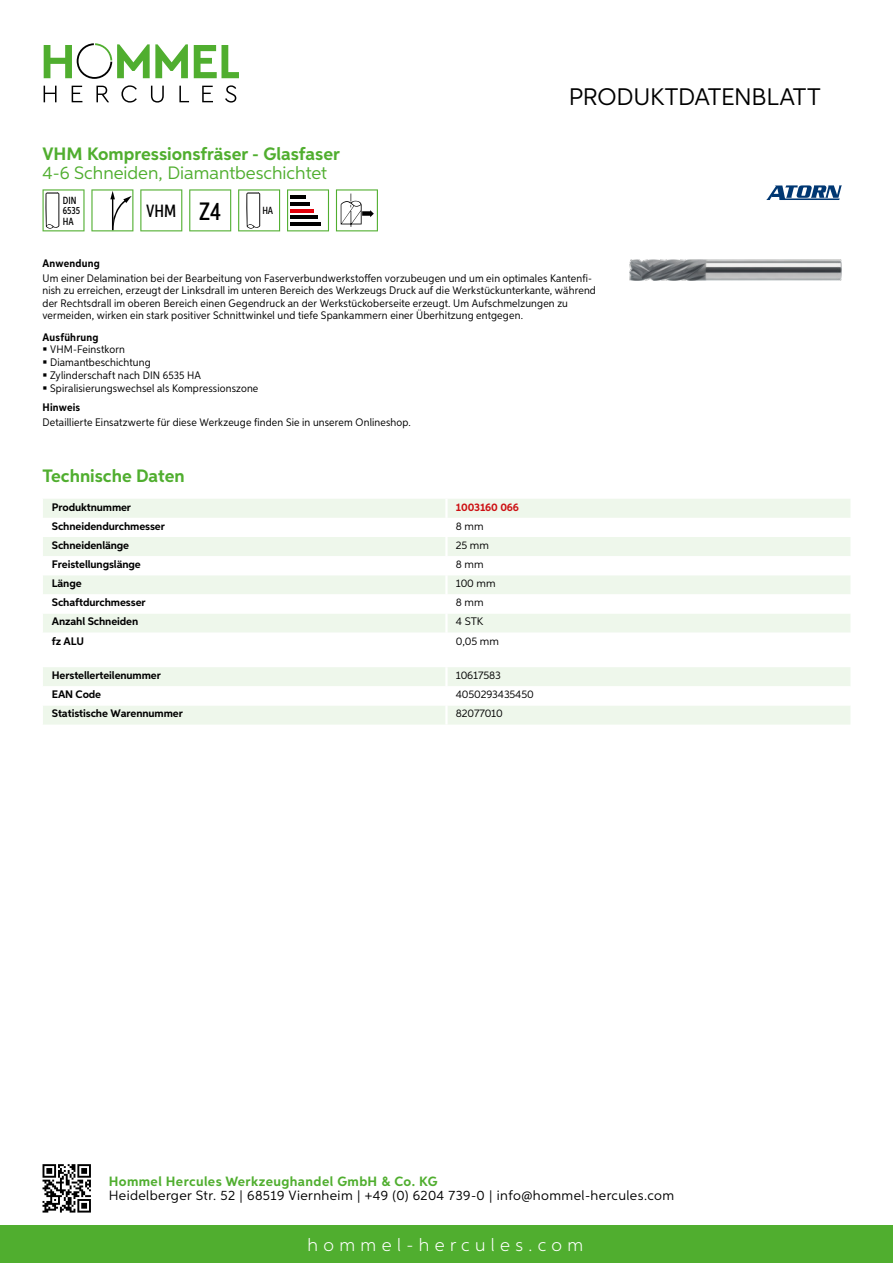
<style>
.page{position:relative;width:893px;height:1263px;background:#fff}
.page>*{position:absolute;margin:0;border:0;box-sizing:border-box;transform-origin:0 0}
.t1{font:24px "Aspira";letter-spacing:-.01em;color:#000}
.t2{font:700 18px "Aspira";color:#50ae2f}
.t3{font:18px "Aspira";color:#50ae2f}
.t4{font:300 18px "Aspira";letter-spacing:.3em;color:#fff}
.t5{font:500 17.85px "Aspira XX Nar";color:#000}
.t6{font:13.5px "Aspira";letter-spacing:.03em;color:#000}
.t7{font:700 13.5px "Aspira";letter-spacing:.03em;color:#50ae2f}
.t8{font:10.95px/12px "Aspira Nar";letter-spacing:.015em;color:#000}
.t9{font:700 10.95px "Aspira";letter-spacing:-.01em;color:#000}
.t10{font:10.95px "Aspira";letter-spacing:-.01em;color:#000}
.t11{font:700 10.95px "Aspira Nar";letter-spacing:.02em;color:#000}
.t12{font:700 10.95px "Aspira";letter-spacing:-.01em;color:#cd1013}
.t13{font:500 10.35px/10.4px "Aspira XX Nar";color:#000}
.s1{font-size:25.2px}
</style>
<div class="page">
<div style="left:0;top:1226px;width:893px;height:37px;background:#50ae2f"></div>
<svg style="left:43px;top:1164px;width:48px;height:48px"></svg>
<svg style="left:194px;top:45px;width:45px;height:33px"></svg>
<svg style="left:44px;top:43px;width:144px;height:36px"></svg>
<svg style="left:44px;top:86px;width:13px;height:16px"></svg>
<svg style="left:72px;top:86px;width:10px;height:16px"></svg>
<svg style="left:96px;top:86px;width:13px;height:16px"></svg>
<svg style="left:121px;top:85px;width:16px;height:18px"></svg>
<svg style="left:151px;top:86px;width:13px;height:17px"></svg>
<svg style="left:179px;top:86px;width:10px;height:16px"></svg>
<svg style="left:202px;top:86px;width:11px;height:16px"></svg>
<svg style="left:225px;top:85px;width:11px;height:18px"></svg>
<div style="left:43px;top:499px;width:807px;height:19px;background:#eef7eb"></div>
<svg style="left:43px;top:537px;width:807px;height:95px;fill:#eef7eb"></svg>
<hr style="left:445px;top:499px;width:3px;height:19px;background:#fff">
<hr style="left:445px;top:537px;width:3px;height:19px;background:#fff">
<hr style="left:445px;top:556px;width:3px;height:19px;background:#fff">
<hr style="left:445px;top:575px;width:3px;height:19px;background:#fff">
<hr style="left:445px;top:594px;width:3px;height:19px;background:#fff">
<hr style="left:445px;top:613px;width:3px;height:20px;background:#fff">
<svg style="left:43px;top:667px;width:807px;height:58px"></svg>
<hr style="left:445px;top:705px;width:3px;height:20px;background:#fff">
<svg style="left:43px;top:189px;width:42px;height:42px"></svg>
<svg style="left:91px;top:189px;width:42px;height:42px"></svg>
<svg style="left:140px;top:189px;width:42px;height:42px"></svg>
<svg style="left:189px;top:189px;width:42px;height:42px"></svg>
<svg style="left:238px;top:189px;width:42px;height:42px"></svg>
<svg style="left:287px;top:189px;width:42px;height:42px"></svg>
<hr style="left:290px;top:196px;width:16px;height:3px;background:#000">
<hr style="left:290px;top:202px;width:20px;height:4px;background:#000">
<hr style="left:290px;top:209px;width:24px;height:3px;background:#e3000b">
<hr style="left:290px;top:216px;width:27px;height:3px;background:#000">
<hr style="left:290px;top:222px;width:31px;height:4px;background:#000">
<svg style="left:336px;top:189px;width:42px;height:42px"></svg>
<img style="left:629px;top:259px;width:213px;height:21px">
<svg style="left:766px;top:185px;width:76px;height:15px"></svg>
<h2 class="t2" style="left:43px;top:142px;width:299px">VHM Kompressionsfräser - Glasfaser</h2>
<h2 class="t3" style="left:43px;top:162px;width:286px">4-6 Schneiden, Diamantbeschichtet</h2>
<p class="t13" style="left:63px;top:195px;width:19px">DIN<br>6535<br>HA</p>
<h3 class="t5" style="left:146px;top:200px;width:76px">VHM <span class="s1">Z4</span></h3>
<p class="t13" style="left:262px;top:205px;width:12px">HA</p>
<h1 class="t1" style="left:569px;top:82px;width:253px">Produktdatenblatt</h1>
<p class="t11" style="left:43px;top:257px;width:59px">Anwendung</p>
<p class="t8" style="left:43px;top:273px;width:555px">Um einer Delamination bei der Bearbeitung von Faserverbundwerkstoffen vorzubeugen und um ein optimales Kantenfi&shy;nish zu erreichen, erzeugt der Linksdrall im unteren Bereich des Werkzeugs Druck auf die Werkstückunterkante, während der Rechtsdrall im oberen Bereich einen Gegendruck an der Werkstückoberseite erzeugt. Um Aufschmelzungen zu vermeiden, wirken ein stark positiver Schnittwinkel und tiefe Spankammern einer Überhitzung entgegen.</p>
<p class="t11" style="left:43px;top:330px;width:58px">Ausführung</p>
<p class="t8" style="left:50px;top:343px;width:210px;line-height:12.8px">VHM-Feinstkorn<br>Diamantbeschichtung<br>Zylinderschaft nach DIN 6535 HA<br>Spiralisierungswechsel als Kompressionszone</p>
<p class="t11" style="left:43px;top:400px;width:39px">Hinweis</p>
<p class="t8" style="left:43px;top:416px;width:370px">Detaillierte Einsatzwerte für diese Werkzeuge finden Sie in unserem Onlineshop.</p>
<h2 class="t2" style="left:43px;top:464px;width:144px">Technische Daten</h2>
<p class="t9" style="left:52px;top:500px;width:81px">Produktnummer</p>
<p class="t12" style="left:456px;top:500px;width:65px">1003160 066</p>
<p class="t9" style="left:52px;top:519px;width:115px">Schneidendurchmesser</p>
<p class="t10" style="left:456px;top:519px;width:29px">8 mm</p>
<p class="t9" style="left:52px;top:538px;width:79px">Schneidenlänge</p>
<p class="t10" style="left:456px;top:538px;width:35px">25 mm</p>
<p class="t9" style="left:52px;top:557px;width:90px">Freistellungslänge</p>
<p class="t10" style="left:456px;top:558px;width:29px">8 mm</p>
<p class="t9" style="left:52px;top:577px;width:31px">Länge</p>
<p class="t10" style="left:456px;top:577px;width:41px">100 mm</p>
<p class="t9" style="left:52px;top:596px;width:95px">Schaftdurchmesser</p>
<p class="t10" style="left:456px;top:596px;width:29px">8 mm</p>
<p class="t9" style="left:52px;top:615px;width:88px">Anzahl Schneiden</p>
<p class="t10" style="left:456px;top:615px;width:23px">4 STK</p>
<p class="t9" style="left:52px;top:634px;width:34px">fz ALU</p>
<p class="t10" style="left:456px;top:634px;width:45px">0,05 mm</p>
<p class="t9" style="left:52px;top:669px;width:111px">Herstellerteilenummer</p>
<p class="t10" style="left:456px;top:669px;width:47px">10617583</p>
<p class="t9" style="left:52px;top:688px;width:51px">EAN Code</p>
<p class="t10" style="left:456px;top:688px;width:79px">4050293435450</p>
<p class="t9" style="left:52px;top:707px;width:132px">Statistische Warennummer</p>
<p class="t10" style="left:456px;top:707px;width:49px">82077010</p>
<p class="t7" style="left:109px;top:1172px;width:330px">Hommel Hercules Werkzeughandel GmbH &amp; Co. KG</p>
<p class="t6" style="left:109px;top:1187px;width:567px">Heidelberger Str. 52 | 68519 Viernheim | +49 (0) 6204 739-0 | info@hommel-hercules.com</p>
<h2 class="t4" style="left:307px;top:1234px;width:277px">hommel-hercules.com</h2>
</div>
